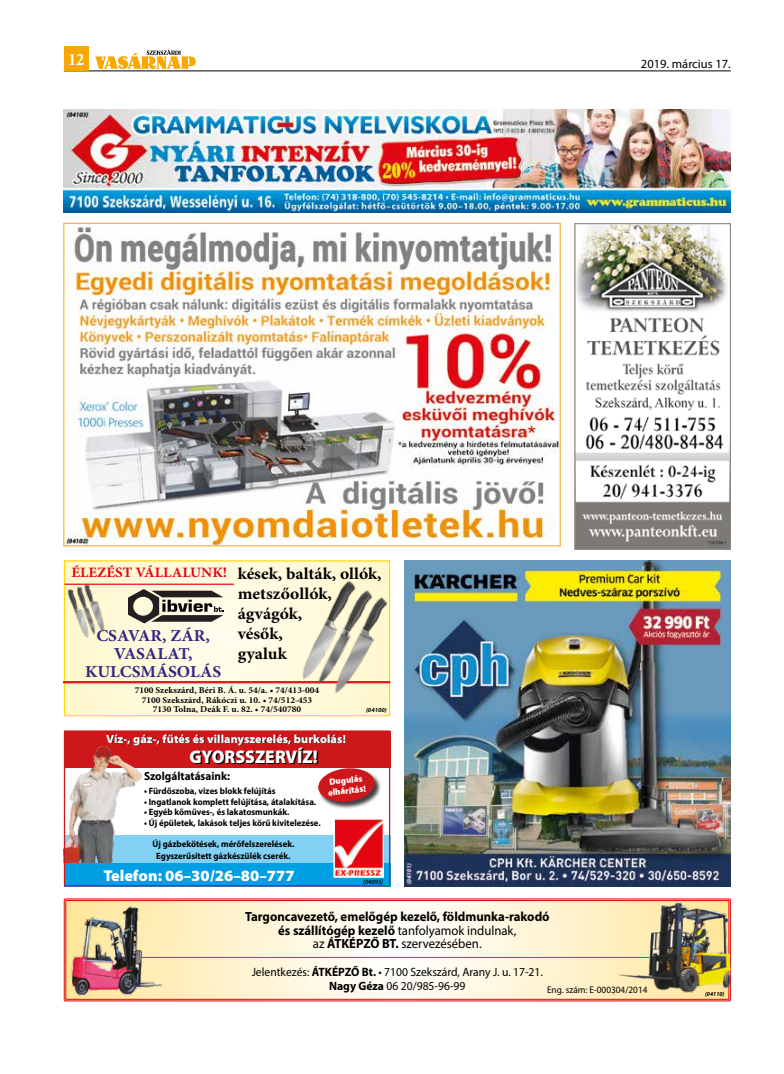
<style>
.page{position:relative;width:784px;height:1074px;background:#fff}
.page>*{position:absolute;margin:0;border:0;box-sizing:border-box;transform-origin:0 0}
.t1{font:900 18.38px "Myriad Pro";color:#fff;scale:.95 1}
.t2{font:700 condensed 17.5px "Minion Pro";color:#fff}
.t3{font:700 16.75px/20.1px "Minion Pro";color:#000;scale:1.05 1}
.t4{font:700 16.75px/17.9px "Minion Pro";color:#312783;text-align:center;scale:1.05 1}
.t5{font:900 semi-expanded 15.75px "Myriad Pro";color:#fff;scale:.95 1}
.t6{font:700 13.25px/13.2px "Myriad Pro";color:#000;text-align:center;scale:.96 1}
.t7{font:12.5px "Myriad Pro";color:#000}
.t8{font:12.12px/14.5px "Myriad Pro";color:#000;text-align:center;scale:.96 1}
.t9{font:900 semi-expanded 11.75px "Myriad Pro";color:#fff;scale:.95 1}
.t10{font:700 11.75px "Myriad Pro";color:#000;scale:.95 1}
.t11{font:9.62px "Myriad Pro";color:#000;scale:.96 1}
.t12{font:700 9.12px/11.8px "Myriad Pro";color:#000;text-align:center;scale:.95 1}
.t13{font:900 9.12px/10.5px "Myriad Pro";color:#fff;scale:.96 1}
.t14{font:700 9px/9.6px "Minion Pro";color:#000;text-align:center;scale:1.05 1}
.t15{font:italic 600 6.5px "Myriad Pro";color:#000;scale:.95 1}
.t16{font:italic 700 6px "Myriad Pro";color:#000;scale:.96 1}
.t17{font:italic 700 6px "Myriad Pro";color:#000;scale:1.05 1}
.s1{font-size:14.38px;color:#e30613}
.s2{font-weight:400}
.s3{font-weight:700}
</style>
<div class="page">
<hr style="left:64px;top:71px;width:666px;height:1px;background:#000">
<div style="left:64px;top:46px;width:25px;height:25px;background:#f8a800"></div>
<svg style="left:95px;top:50px;width:100px;height:19px"></svg>
<img style="left:64px;top:110px;width:666px;height:103px">
<svg style="left:67px;top:902px;width:659px;height:95px"></svg>
<div style="left:64px;top:898px;width:666px;height:103px;border:1px solid #e30613"></div>
<div style="left:65px;top:900px;width:663px;height:99px;border:1px solid #e30613"></div>
<hr style="left:139px;top:957px;width:515px;height:1px;background:#008165">
<img style="left:70px;top:901px;width:96px;height:97px">
<img style="left:613px;top:900px;width:117px;height:94px">
<img style="left:576px;top:225px;width:152px;height:322px">
<div style="left:574px;top:223px;width:156px;height:326px;border:1px solid #878787"></div>
<svg style="left:66px;top:562px;width:322px;height:152px;background:#fef9dc"></svg>
<div style="left:64px;top:560px;width:326px;height:156px;border:1px solid #ffd70f"></div>
<svg style="left:128px;top:589px;width:95px;height:34px;background:#8b887c"></svg>
<img style="left:66px;top:581px;width:44px;height:58px">
<hr style="left:65px;top:583px;width:169px;height:2px;background:#e30613">
<hr style="left:64px;top:681px;width:326px;height:2px;background:#e30613">
<img style="left:296px;top:579px;width:94px;height:121px">
<div style="left:64px;top:730px;width:326px;height:37px;background:#cd171a"></div>
<div style="left:64px;top:835px;width:326px;height:28px;background:#83d0f5"></div>
<img style="left:66px;top:746px;width:75px;height:117px">
<div style="left:64px;top:863px;width:326px;height:23px;background:#009fe3"></div>
<img style="left:335px;top:819px;width:46px;height:56px">
<div style="left:333px;top:817px;width:50px;height:60px;border:1px solid #fff"></div>
<div style="left:318px;top:768px;width:64px;height:41px;background:#000;opacity:.75"></div>
<svg style="left:317px;top:767px;width:58px;height:36px;background:#c94446"></svg>
<div style="left:64px;top:730px;width:326px;height:156px;border:1px solid #cd171a"></div>
<img style="left:404px;top:560px;width:326px;height:326px">
<img style="left:66px;top:227px;width:492px;height:317px">
<div style="left:63px;top:223px;width:497px;height:323px;border:1px solid #f8a800"></div>
<h2 class="t2" style="left:68px;top:47px;width:18px">12</h2>
<h3 class="t7" style="left:640px;top:56px;width:91px">2019. március 17.</h3>
<h3 class="t3" style="left:237px;top:563px;width:139px;text-indent:-166px"><span class="s1">ÉLEZÉST VÁLLALUNK!</span> kések, balták, ollók, metszőollók, ágvágók,<br>vésők,<br>gyaluk</h3>
<h3 class="t4" style="left:85px;top:626px;width:131px">CSAVAR, ZÁR,<br>VASALAT,<br>KULCSMÁSOLÁS</h3>
<p class="t14" style="left:135px;top:685px;width:177px">7100 Szekszárd, Béri B. Á. u. 54/a. • 74/413-004<br>7100 Szekszárd, Rákóczi u. 10. • 74/512-453<br>7130 Tolna, Deák F. u. 82. • 74/540780</p>
<p class="t17" style="left:366px;top:706px;width:21px">(04100)</p>
<p class="t9" style="left:106px;top:731px;width:254px">Víz-, gáz-, fűtés és villanyszerelés, burkolás!</p>
<h1 class="t1" style="left:189px;top:745px;width:137px">GYORSSZERVÍZ!</h1>
<p class="t10" style="left:144px;top:768px;width:92px">Szolgáltatásaink:</p>
<p class="t12" style="left:144px;top:785px;width:140px">• Fürdőszoba, vizes blokk felújítás</p>
<p class="t12" style="left:144px;top:795px;width:183px">• Ingatlanok komplett felújítása, átalakítása.</p>
<p class="t12" style="left:144px;top:806px;width:155px">• Egyéb kőműves-, és lakatosmunkák.</p>
<p class="t12" style="left:144px;top:816px;width:187px">• Új épületek, lakások teljes körű kivitelezése.</p>
<p class="t13" style="left:326px;top:776px;width:41px;rotate:-6deg">Dugulás elhárítás!</p>
<p class="t12" style="left:152px;top:837px;width:151px">Új gázbekötések, mérőfelszerelések.<br>Egyszerűsített gázkészülék cserék.</p>
<h3 class="t5" style="left:103px;top:864px;width:203px">Telefon: 06–30/26–80–777</h3>
<p class="t15" style="left:363px;top:877px;width:23px">(04095)</p>
<h3 class="t6" style="left:245px;top:909px;width:318px">Targoncavezető, emelőgép kezelő, földmunka-rakodó és szállítógép kezelő <span class="s2">tanfolyamok indulnak,<br>az</span> ÁTKÉPZŐ BT. <span class="s2">szervezésében.</span></h3>
<h3 class="t8" style="left:251px;top:964px;width:305px">Jelentkezés: <span class="s3">ÁTKÉPZŐ Bt.</span> • 7100 Szekszárd, Arany J. u. 17-21.<br><span class="s3">Nagy Géza</span> 06 20/985-96-99</h3>
<p class="t11" style="left:546px;top:984px;width:106px">Eng. szám: E-000304/2014</p>
<p class="t16" style="left:704px;top:989px;width:22px">(04110)</p>
</div>
